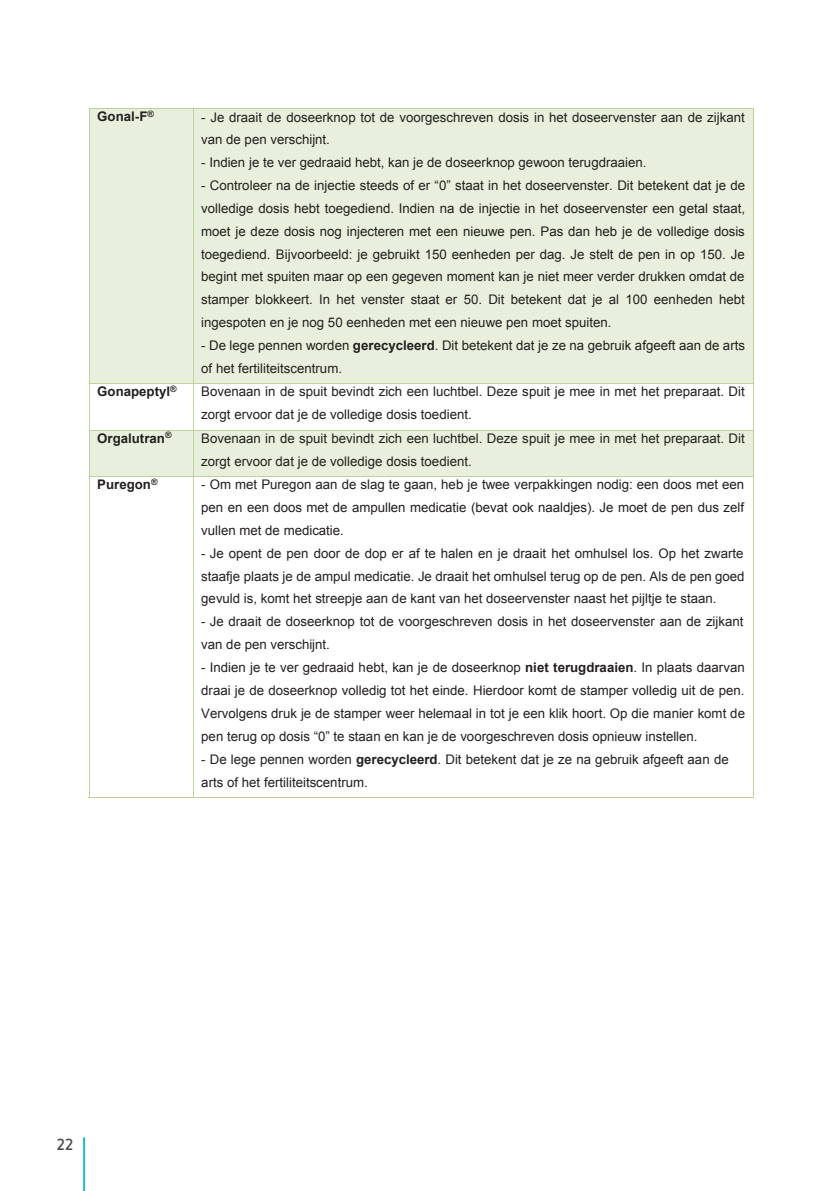
<style>
.page{position:relative;width:840px;height:1191px;background:#fff}
.page>*{position:absolute;margin:0;border:0;box-sizing:border-box;transform-origin:0 0}
.t1{font:700 16px "Netto OT";color:#4b4c4d}
.t2{font:13.2px/22.8px "Arial";color:#231f20}
.t3{font:700 13.2px "Arial";color:#231f20}
.s1{font-weight:700}
</style>
<div class="page">
<hr style="left:83px;top:1137px;width:2px;height:54px;background:#21bdc2">
<div style="left:90px;top:109px;width:103px;height:274px;background:#e8f0dd"></div>
<div style="left:193px;top:109px;width:559px;height:274px;background:#e8f0dd"></div>
<hr style="left:89px;top:108px;width:664px;height:1px;background:#bed29c">
<hr style="left:89px;top:109px;width:1px;height:274px;background:#bed29c">
<hr style="left:193px;top:109px;width:1px;height:274px;background:#bed29c">
<hr style="left:752px;top:109px;width:1px;height:274px;background:#bed29c">
<hr style="left:89px;top:383px;width:664px;height:1px;background:#bed29c">
<hr style="left:89px;top:384px;width:1px;height:46px;background:#bed29c">
<hr style="left:193px;top:384px;width:1px;height:46px;background:#bed29c">
<hr style="left:752px;top:384px;width:1px;height:46px;background:#bed29c">
<div style="left:90px;top:430px;width:103px;height:46px;background:#e8f0dd"></div>
<div style="left:193px;top:430px;width:559px;height:46px;background:#e8f0dd"></div>
<hr style="left:89px;top:430px;width:664px;height:1px;background:#bed29c">
<hr style="left:89px;top:430px;width:1px;height:46px;background:#bed29c">
<hr style="left:193px;top:430px;width:1px;height:46px;background:#bed29c">
<hr style="left:752px;top:430px;width:1px;height:46px;background:#bed29c">
<hr style="left:89px;top:476px;width:664px;height:1px;background:#bed29c">
<hr style="left:89px;top:477px;width:1px;height:320px;background:#bed29c">
<hr style="left:89px;top:796px;width:104px;height:1px;background:#bed29c">
<hr style="left:193px;top:477px;width:1px;height:320px;background:#bed29c">
<hr style="left:194px;top:796px;width:558px;height:1px;background:#bed29c">
<hr style="left:752px;top:477px;width:1px;height:320px;background:#bed29c">
<p class="t3" style="left:97px;top:108px;width:58px">Gonal-F<sup>®</sup></p>
<p class="t2" style="left:201px;top:106px;width:545px">- Je draait de doseerknop tot de voorgeschreven dosis in het doseervenster aan de zijkant van de pen verschijnt.</p>
<p class="t2" style="left:201px;top:151px;width:446px">- Indien je te ver gedraaid hebt, kan je de doseerknop gewoon terugdraaien.</p>
<p class="t2" style="left:201px;top:174px;width:545px;text-align:justify">- Controleer na de injectie steeds of er “0” staat in het doseervenster. Dit betekent dat je de volledige dosis hebt toegediend. Indien na de injectie in het doseervenster een getal staat, moet je deze dosis nog injecteren met een nieuwe pen. Pas dan heb je de volledige dosis toegediend. Bijvoorbeeld: je gebruikt 150 eenheden per dag. Je stelt de pen in op 150. Je begint met spuiten maar op een gegeven moment kan je niet meer verder drukken omdat de stamper blokkeert. In het venster staat er 50. Dit betekent dat je al 100 eenheden hebt ingespoten en je nog 50 eenheden met een nieuwe pen moet spuiten.</p>
<p class="t2" style="left:201px;top:334px;width:545px">- De lege pennen worden <span class="s1">gerecycleerd</span>. Dit betekent dat je ze na gebruik afgeeft aan de arts of het fertiliteitscentrum.</p>
<p class="t3" style="left:97px;top:383px;width:81px">Gonapeptyl<sup>®</sup></p>
<p class="t2" style="left:201px;top:380px;width:544px">Bovenaan in de spuit bevindt zich een luchtbel. Deze spuit je mee in met het preparaat. Dit zorgt ervoor dat je de volledige dosis toedient.</p>
<p class="t3" style="left:97px;top:429px;width:76px">Orgalutran<sup>®</sup></p>
<p class="t2" style="left:201px;top:427px;width:544px">Bovenaan in de spuit bevindt zich een luchtbel. Deze spuit je mee in met het preparaat. Dit zorgt ervoor dat je de volledige dosis toedient.</p>
<p class="t3" style="left:97px;top:476px;width:62px">Puregon<sup>®</sup></p>
<p class="t2" style="left:201px;top:473px;width:544px;text-align:justify">- Om met Puregon aan de slag te gaan, heb je twee verpakkingen nodig: een doos met een pen en een doos met de ampullen medicatie (bevat ook naaldjes). Je moet de pen dus zelf vullen met de medicatie.</p>
<p class="t2" style="left:201px;top:542px;width:544px;text-align:justify">- Je opent de pen door de dop er af te halen en je draait het omhulsel los. Op het zwarte staafje plaats je de ampul medicatie. Je draait het omhulsel terug op de pen. Als de pen goed gevuld is, komt het streepje aan de kant van het doseervenster naast het pijltje te staan.</p>
<p class="t2" style="left:201px;top:610px;width:543px">- Je draait de doseerknop tot de voorgeschreven dosis in het doseervenster aan de zijkant van de pen verschijnt.</p>
<p class="t2" style="left:201px;top:656px;width:545px;text-align:justify">- Indien je te ver gedraaid hebt, kan je de doseerknop <span class="s1">niet terugdraaien</span>. In plaats daarvan draai je de doseerknop volledig tot het einde. Hierdoor komt de stamper volledig uit de pen.<br>Vervolgens druk je de stamper weer helemaal in tot je een klik hoort. Op die manier komt de pen terug op dosis “0” te staan en kan je de voorgeschreven dosis opnieuw instellen.</p>
<p class="t2" style="left:201px;top:747px;width:528px">- De lege pennen worden <span class="s1">gerecycleerd</span>. Dit betekent dat je ze na gebruik afgeeft aan de arts of het fertiliteitscentrum.</p>
<p class="t1" style="left:57px;top:1134px;width:18px">22</p>
</div>
